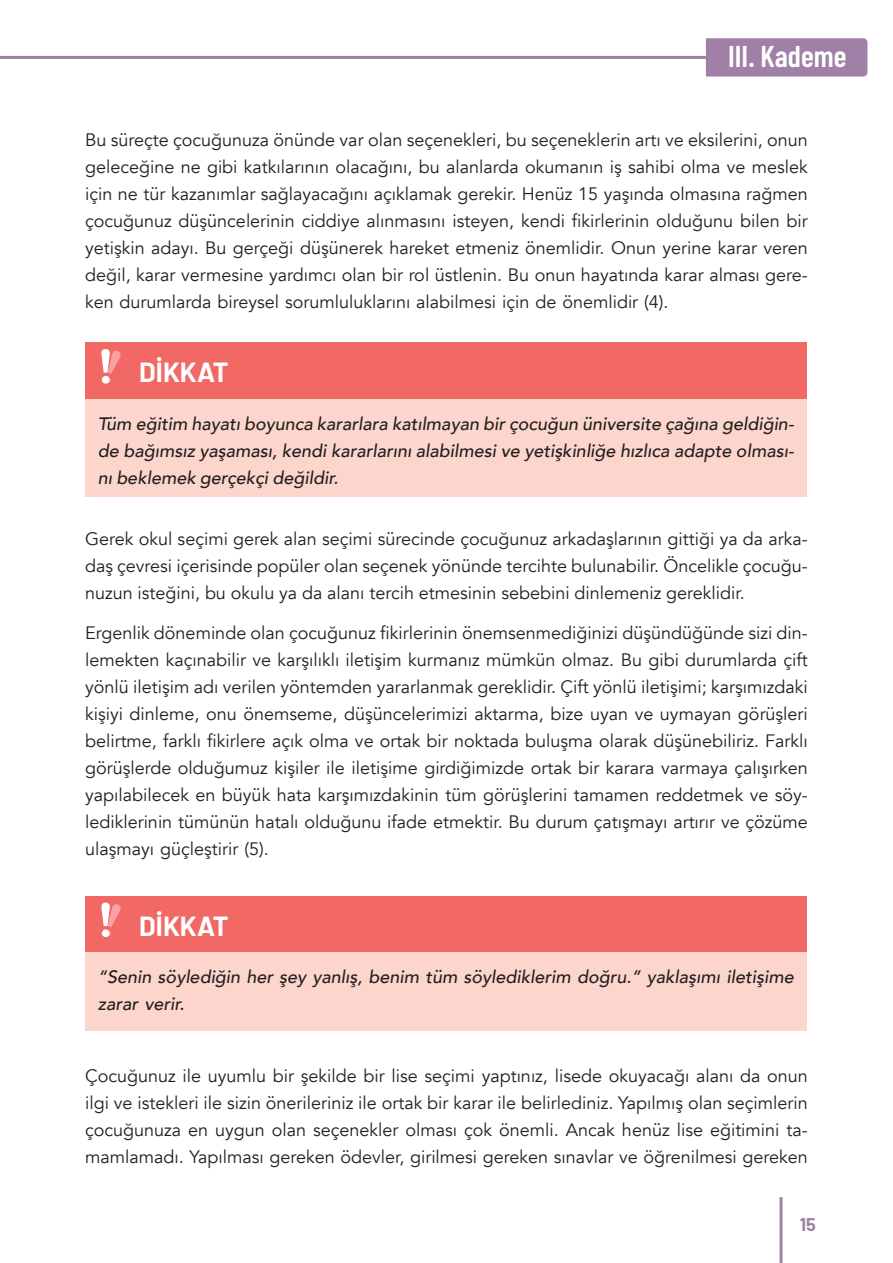
<style>
.page{position:relative;width:893px;height:1263px;background:#fff}
.page>*{position:absolute;margin:0;border:0;box-sizing:border-box;transform-origin:0 0}
.t1{font:600 30px "Barlow Condensed";color:#fff}
.t2{font:700 27px "Barlow";color:#fff}
.t3{font:18px/27px "Avenir";color:#231f20;text-align:justify}
.t4{font:italic 500 18px/27px "Avenir";color:#231f20;text-align:justify}
.t5{font:700 18px "Barlow";color:#a080a7}
</style>
<div class="page">
<hr style="left:779px;top:1197px;width:3px;height:66px;background:#a080a7">
<div style="left:706px;top:38px;width:161px;height:39px;background:#a080a7"></div>
<hr style="left:0;top:56px;width:710px;height:3px;background:#a080a7">
<div style="left:85px;top:342px;width:721px;height:57px;background:#f16865"></div>
<div style="left:85px;top:399px;width:721px;height:97px;background:#fcd6cc"></div>
<svg style="left:101px;top:349px;width:20px;height:35px"></svg>
<div style="left:85px;top:896px;width:721px;height:56px;background:#f16865"></div>
<div style="left:85px;top:952px;width:721px;height:79px;background:#fcd6cc"></div>
<svg style="left:101px;top:902px;width:20px;height:35px"></svg>
<h1 class="t1" style="left:728px;top:34px;width:120px">III. Kademe</h1>
<p class="t3" style="left:85px;top:126px;width:724px">Bu süreçte çocuğunuza önünde var olan seçenekleri, bu seçeneklerin artı ve eksilerini, onun geleceğine ne gibi katkılarının olacağını, bu alanlarda okumanın iş sahibi olma ve meslek için ne tür kazanımlar sağlayacağını açıklamak gerekir. Henüz 15 yaşında olmasına rağmen çocuğunuz düşüncelerinin ciddiye alınmasını isteyen, kendi fikirlerinin olduğunu bilen bir yetişkin adayı. Bu gerçeği düşünerek hareket etmeniz önemlidir. Onun yerine karar veren değil, karar vermesine yardımcı olan bir rol üstlenin. Bu onun hayatında karar alması gere&shy;ken durumlarda bireysel sorumluluklarını alabilmesi için de önemlidir (4).</p>
<h2 class="t2" style="left:139px;top:353px;width:91px">DİKKAT</h2>
<p class="t4" style="left:98px;top:410px;width:697px">Tüm eğitim hayatı boyunca kararlara katılmayan bir çocuğun üniversite çağına geldiğin&shy;de bağımsız yaşaması, kendi kararlarını alabilmesi ve yetişkinliğe hızlıca adapte olması&shy;nı beklemek gerçekçi değildir.</p>
<p class="t3" style="left:85px;top:526px;width:724px">Gerek okul seçimi gerek alan seçimi sürecinde çocuğunuz arkadaşlarının gittiği ya da arka&shy;daş çevresi içerisinde popüler olan seçenek yönünde tercihte bulunabilir. Öncelikle çocuğu&shy;nuzun isteğini, bu okulu ya da alanı tercih etmesinin sebebini dinlemeniz gereklidir.</p>
<p class="t3" style="left:85px;top:620px;width:724px">Ergenlik döneminde olan çocuğunuz fikirlerinin önemsenmediğinizi düşündüğünde sizi din&shy;lemekten kaçınabilir ve karşılıklı iletişim kurmanız mümkün olmaz. Bu gibi durumlarda çift yönlü iletişim adı verilen yöntemden yararlanmak gereklidir. Çift yönlü iletişimi; karşımızdaki kişiyi dinleme, onu önemseme, düşüncelerimizi aktarma, bize uyan ve uymayan görüşleri belirtme, farklı fikirlere açık olma ve ortak bir noktada buluşma olarak düşünebiliriz. Farklı görüşlerde olduğumuz kişiler ile iletişime girdiğimizde ortak bir karara varmaya çalışırken yapılabilecek en büyük hata karşımızdakinin tüm görüşlerini tamamen reddetmek ve söy&shy;lediklerinin tümünün hatalı olduğunu ifade etmektir. Bu durum çatışmayı artırır ve çözüme ulaşmayı güçleştirir (5).</p>
<h2 class="t2" style="left:139px;top:906px;width:91px">DİKKAT</h2>
<p class="t4" style="left:98px;top:964px;width:697px">“Senin söylediğin her şey yanlış, benim tüm söylediklerim doğru.” yaklaşımı iletişime zarar verir.</p>
<p class="t3" style="left:85px;top:1062px;width:724px">Çocuğunuz ile uyumlu bir şekilde bir lise seçimi yaptınız, lisede okuyacağı alanı da onun ilgi ve istekleri ile sizin önerileriniz ile ortak bir karar ile belirlediniz. Yapılmış olan seçimlerin çocuğunuza en uygun olan seçenekler olması çok önemli. Ancak henüz lise eğitimini ta&shy;mamlamadı. Yapılması gereken ödevler, girilmesi gereken sınavlar ve öğrenilmesi gereken</p>
<p class="t5" style="left:800px;top:1211px;width:18px">15</p>
</div>
